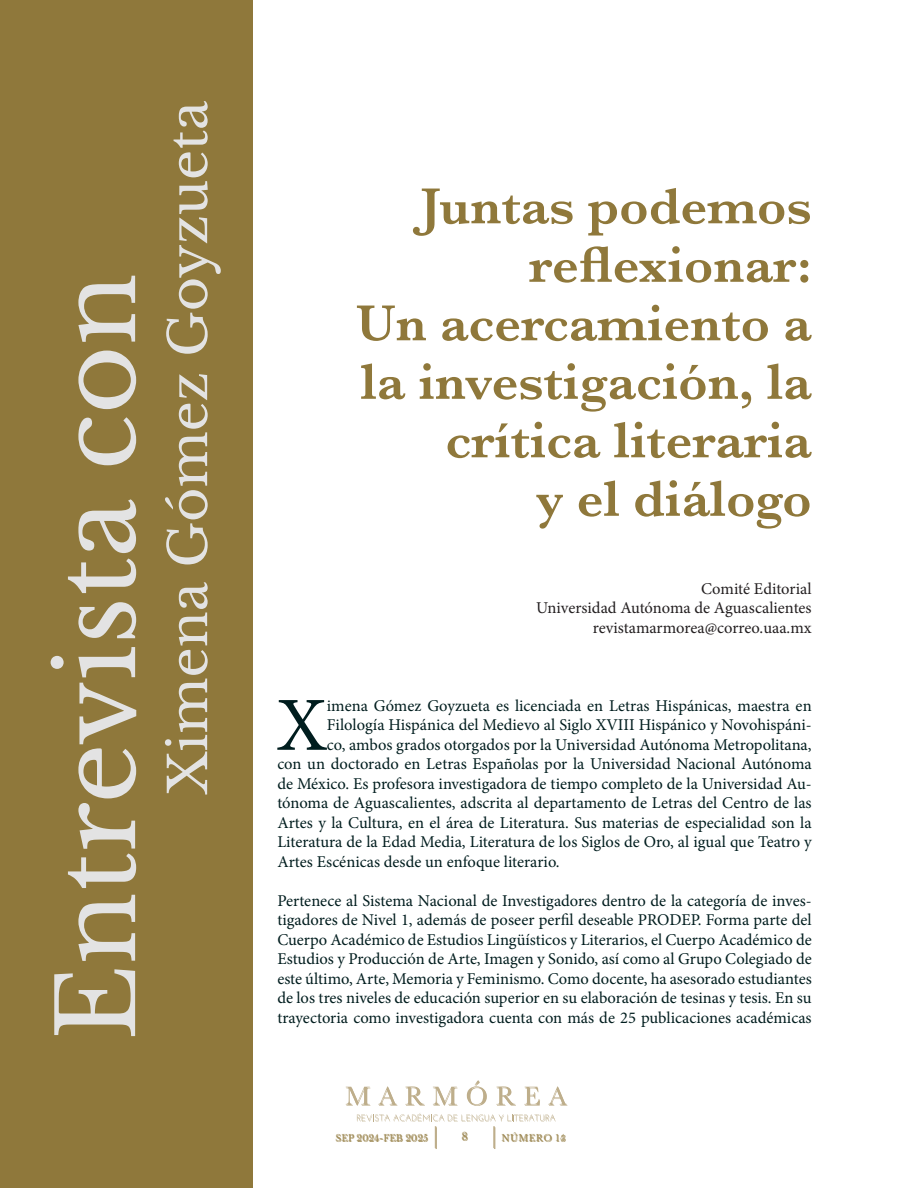
<style>
.page{position:relative;width:918px;height:1188px;background:#fff}
.page>*{position:absolute;margin:0;border:0;box-sizing:border-box;transform-origin:0 0}
.t1{font:105px "Libre Baskerville";color:#e3e3e3}
.CAPITULAR{font:76.5px "Minion Pro";color:#001d1e}
.Titulos{font:600 52.5px/58.5px "Baskerville";color:#8f783b;text-align:right}
.t2{font:52.5px "Libre Baskerville";color:#e3e3e3}
.CAPITULAR-2{font:16.5px/19.5px "Minion Pro";color:#001d1e;text-align:justify}
.Datos_autores{font:16.5px "Minion Pro";color:#231f20}
.t3{font:10.5px "Libre Baskerville";color:#a59261}
.t4{font:9px "Libre Baskerville";color:#a59261}
.t5{font:9px "Libre Baskerville";letter-spacing:.06em;color:#a59261}
</style>
<div class="page">
<div style="left:0;top:0;width:252px;height:1188px;background:#8f783b"></div>
<svg style="left:346px;top:1087px;width:24px;height:19px"></svg>
<svg style="left:378px;top:1086px;width:19px;height:20px"></svg>
<svg style="left:405px;top:1086px;width:20px;height:20px"></svg>
<svg style="left:433px;top:1087px;width:24px;height:19px"></svg>
<svg style="left:467px;top:1080px;width:20px;height:26px"></svg>
<svg style="left:496px;top:1086px;width:20px;height:20px"></svg>
<svg style="left:524px;top:1087px;width:16px;height:19px"></svg>
<svg style="left:548px;top:1086px;width:19px;height:20px"></svg>
<svg style="left:357px;top:1113px;width:199px;height:36px"></svg>
<p class="t1" style="left:33px;top:1041px;width:769px;rotate:-90deg">Entrevista con</p>
<p class="t2" style="left:156px;top:795px;width:695px;rotate:-90deg">Ximena Gómez Goyzueta</p>
<p class="Titulos" style="left:421px;top:177px;width:392px">Juntas podemos reflexionar:</p>
<p class="Titulos" style="left:356px;top:294px;width:457px">Un acercamiento a la investigación, la crítica literaria</p>
<p class="Titulos" style="left:536px;top:469px;width:278px">y el diálogo</p>
<p class="Datos_autores" style="left:701px;top:577px;width:112px">Comité Editorial</p>
<p class="Datos_autores" style="left:536px;top:597px;width:277px">Universidad Autónoma de Aguascalientes</p>
<p class="Datos_autores" style="left:593px;top:616px;width:220px">revistamarmorea@correo.uaa.mx</p>
<p class="CAPITULAR" style="left:277px;top:674px;width:52px">X</p>
<p class="CAPITULAR-2" style="left:327px;top:696px;width:486px">imena Gómez Goyzueta es licenciada en Letras Hispánicas, maestra en</p>
<p class="CAPITULAR-2" style="left:327px;top:715px;width:486px">Filología Hispánica del Medievo al Siglo XVIII Hispánico y Novohispáni-</p>
<p class="CAPITULAR-2" style="left:327px;top:735px;width:486px">co, ambos grados otorgados por la Universidad Autónoma Metropolitana,</p>
<p class="CAPITULAR-2" style="left:277px;top:754px;width:536px">con un doctorado en Letras Españolas por la Universidad Nacional Autónoma</p>
<p class="CAPITULAR-2" style="left:277px;top:774px;width:536px">de México. Es profesora investigadora de tiempo completo de la Universidad Au-</p>
<p class="CAPITULAR-2" style="left:277px;top:793px;width:536px">tónoma de Aguascalientes, adscrita al departamento de Letras del Centro de las</p>
<p class="CAPITULAR-2" style="left:277px;top:813px;width:536px">Artes y la Cultura, en el área de Literatura. Sus materias de especialidad son la</p>
<p class="CAPITULAR-2" style="left:277px;top:832px;width:536px">Literatura de la Edad Media, Literatura de los Siglos de Oro, al igual que Teatro y</p>
<p class="CAPITULAR-2" style="left:277px;top:852px;width:284px">Artes Escénicas desde un enfoque literario.</p>
<p class="CAPITULAR-2" style="left:277px;top:891px;width:536px">Pertenece al Sistema Nacional de Investigadores dentro de la categoría de inves&shy;tigadores de Nivel 1, además de poseer perfil deseable PRODEP. Forma parte del Cuerpo Académico de Estudios Lingüísticos y Literarios, el Cuerpo Académico de Estudios y Producción de Arte, Imagen y Sonido, así como al Grupo Colegiado de este último, Arte, Memoria y Feminismo. Como docente, ha asesorado estudiantes de los tres niveles de educación superior en su elaboración de tesinas y tesis. En su trayectoria como investigadora cuenta con más de 25 publicaciones académicas</p>
<p class="t4" style="left:336px;top:1132px;width:94px">SEP 2024-FEB 2025</p>
<p class="t3" style="left:462px;top:1131px;width:8px">8</p>
<p class="t4" style="left:560px;top:1132px;width:7px">4</p>
<p class="t5" style="left:502px;top:1133px;width:66px">NÚMERO 13</p>
</div>
